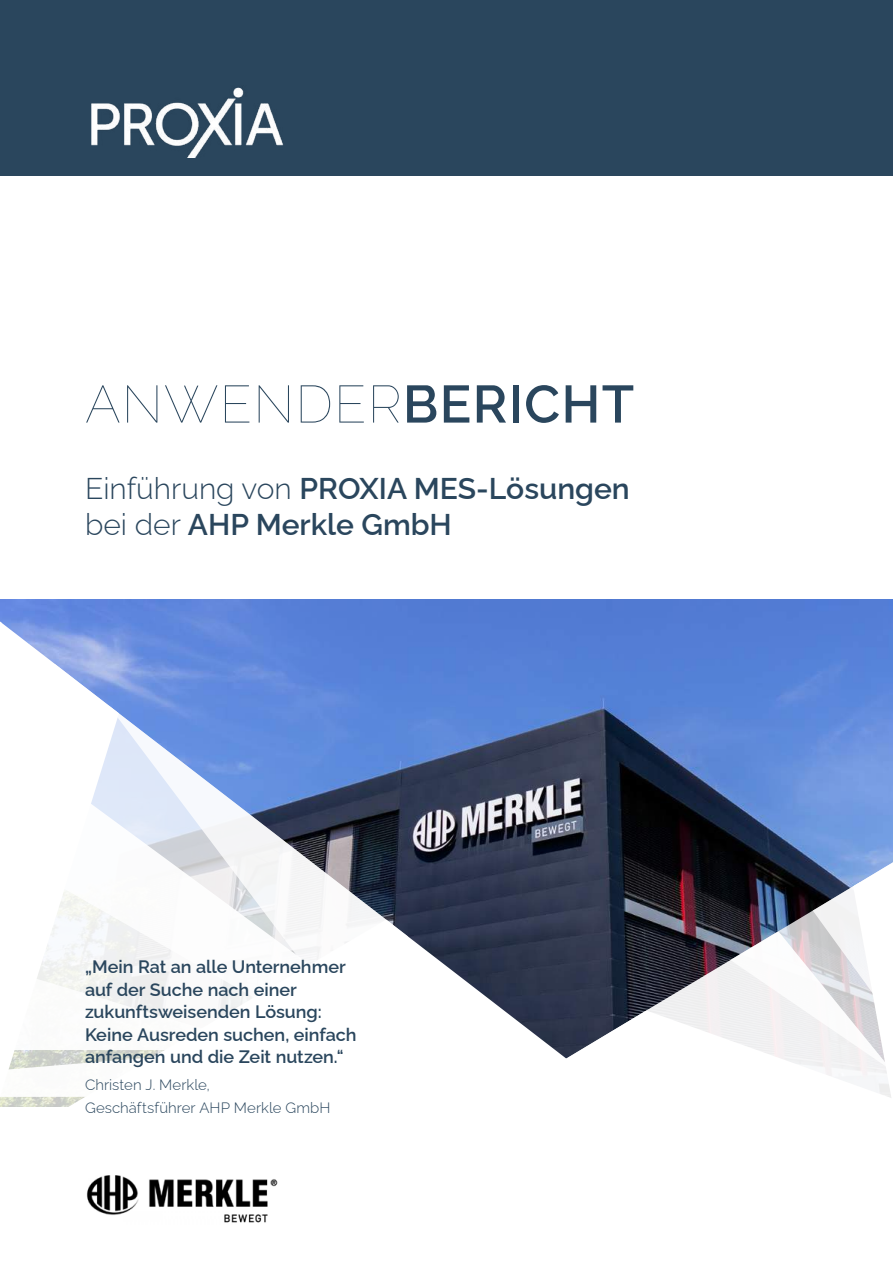
<style>
.page{position:relative;width:893px;height:1263px;background:#fff}
.page>*{position:absolute;margin:0;border:0;box-sizing:border-box;transform-origin:0 0}
.t1{font:100 52.5px "Raleway";letter-spacing:.025em;color:#2a465d}
.t2{font:600 30px/36px "Raleway";color:#2a465d}
.t3{font:600 18px/22.5px "Raleway";color:#2a465d}
.t4{font:100 15px/22.5px "Raleway";letter-spacing:.005em;color:#2a465d}
.s1{font-weight:600}
.s2{font-weight:100}
</style>
<div class="page">
<div style="left:0;top:0;width:893px;height:175px;background:#2a465d"></div>
<img style="left:0;top:599px;width:893px;height:255px">
<svg style="left:393px;top:760px;width:33px;height:94px;background:#3f4962"></svg>
<svg style="left:119px;top:664px;width:274px;height:190px;background:#7c97ce"></svg>
<svg style="left:0;top:621px;width:119px;height:233px"></svg>
<svg style="left:0;top:854px;width:893px;height:252px"></svg>
<img style="left:86px;top:1175px;width:192px;height:48px">
<img style="left:91px;top:87px;width:193px;height:71px">
<h1 class="t1" style="left:85px;top:362px;width:550px">ANWENDER<span class="s1">BERICHT</span></h1>
<h2 class="t2" style="left:85px;top:467px;width:546px"><span class="s2">Einführung von</span> PROXIA MES-Lösungen <span class="s2">bei der</span> AHP Merkle GmbH</h2>
<p class="t3" style="left:85px;top:954px;width:273px">„Mein Rat an alle Unternehmer auf der Suche nach einer zukunftsweisenden Lösung:<br>Keine Ausreden suchen, einfach anfangen und die Zeit nutzen.“</p>
<p class="t4" style="left:85px;top:1072px;width:247px">Christen J. Merkle,<br>Geschäftsführer AHP Merkle GmbH</p>
</div>
